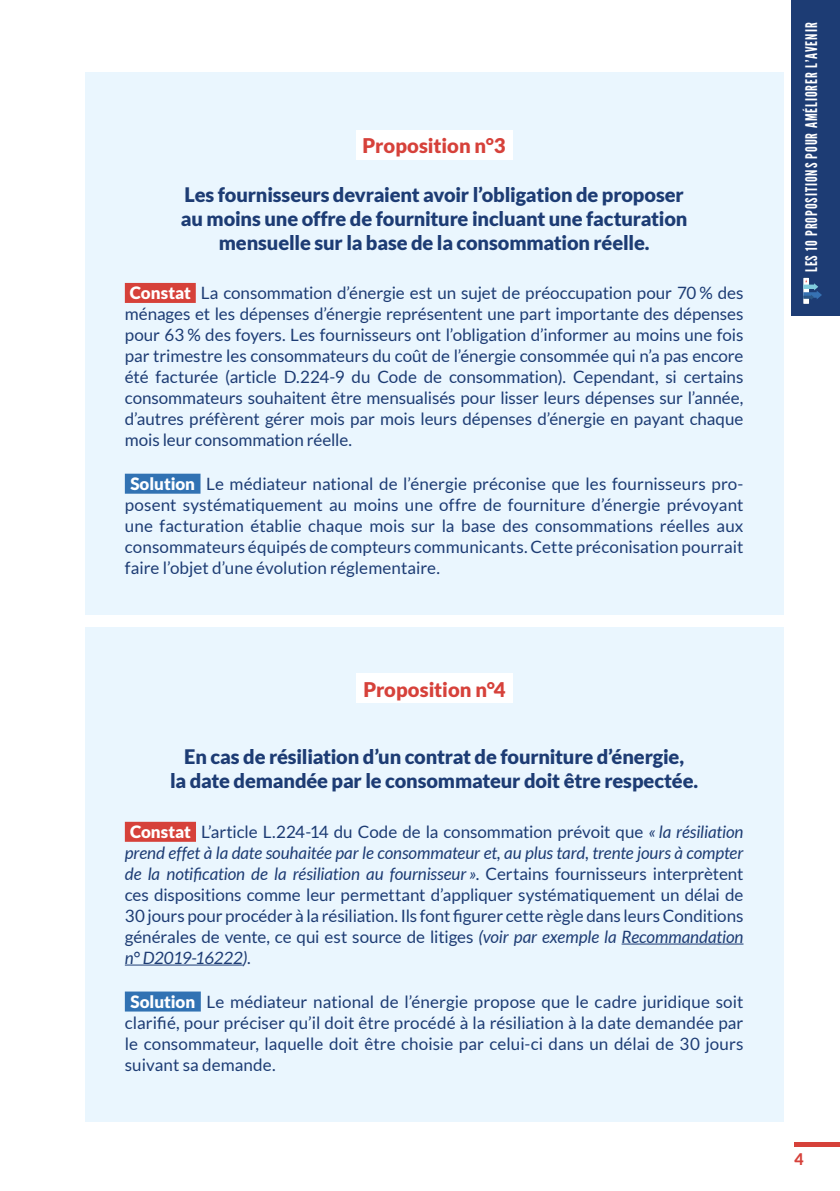
<style>
.page{position:relative;width:840px;height:1191px;background:#fff}
.page>*{position:absolute;margin:0;border:0;box-sizing:border-box;transform-origin:0 0}
.t1{font:900 20.2px "Lato";color:#d6413a}
.t2{font:900 20px/24px "Lato";letter-spacing:-.01em;color:#1d3c74;text-align:center}
.t3{font:17px/21px "Lato";color:#1d3c74;text-align:justify}
.t4{font:16px "League Gothic";letter-spacing:.06em;color:#fff}
.t5{font:800 16px "Lato";color:#d6413a}
.s1{font-weight:900;color:#fff}
.s2{font-style:italic}
</style>
<div class="page">
<div style="left:85px;top:72px;width:697px;height:1049px;background:#eaf6fe"></div>
<div style="left:125px;top:283px;width:71px;height:20px;background:#d6413a"></div>
<div style="left:125px;top:474px;width:75px;height:20px;background:#3172b3"></div>
<div style="left:125px;top:821px;width:71px;height:20px;background:#d6413a"></div>
<hr style="left:621px;top:943px;width:122px;height:1px;background:#1d3c74">
<hr style="left:125px;top:964px;width:117px;height:1px;background:#1d3c74">
<div style="left:125px;top:991px;width:76px;height:20px;background:#3172b3"></div>
<div style="left:355px;top:130px;width:157px;height:30px;background:#fff"></div>
<div style="left:355px;top:673px;width:157px;height:30px;background:#fff"></div>
<div style="left:71px;top:615px;width:725px;height:11px;background:#fff"></div>
<div style="left:790px;top:0;width:49px;height:316px;background:#1d3c74"></div>
<svg style="left:802px;top:278px;width:6px;height:26px"></svg>
<svg style="left:802px;top:279px;width:19px;height:21px"></svg>
<div style="left:794px;top:1142px;width:45px;height:5px;background:#d6413a"></div>
<p class="t1" style="left:362px;top:134px;width:144px">Proposition n°3</p>
<p class="t2" style="left:181px;top:182px;width:508px">Les fournisseurs devraient avoir l’obligation de proposer au moins une offre de fourniture incluant une facturation mensuelle sur la base de la consommation réelle.</p>
<p class="t3" style="left:125px;top:282px;width:620px"><span class="s1">Constat</span> La consommation d’énergie est un sujet de préoccupation pour 70 % des ménages et les dépenses d’énergie représentent une part importante des dépenses pour 63 % des foyers. Les fournisseurs ont l’obligation d’informer au moins une fois par trimestre les consommateurs du coût de l’énergie consommée qui n’a pas encore été facturée (article D.224-9 du Code de consommation). Cependant, si certains consommateurs souhaitent être mensualisés pour lisser leurs dépenses sur l’année, d’autres préfèrent gérer mois par mois leurs dépenses d’énergie en payant chaque mois leur consommation réelle.</p>
<p class="t3" style="left:125px;top:473px;width:619px;text-indent:5px"><span class="s1">Solution</span> Le médiateur national de l’énergie préconise que les fournisseurs pro&shy;posent systématiquement au moins une offre de fourniture d’énergie prévoyant une facturation établie chaque mois sur la base des consommations réelles aux consommateurs équipés de compteurs communicants. Cette préconisation pourrait faire l’objet d’une évolution réglementaire.</p>
<p class="t1" style="left:363px;top:677px;width:144px">Proposition n°4</p>
<p class="t2" style="left:170px;top:744px;width:529px">En cas de résiliation d’un contrat de fourniture d’énergie,<br>la date demandée par le consommateur doit être respectée.</p>
<p class="t3" style="left:125px;top:821px;width:619px;text-indent:5px"><span class="s1">Constat</span> L’article L.224-14 du Code de la consommation prévoit que <span class="s2">« la résiliation prend effet à la date souhaitée par le consommateur et, au plus tard, trente jours à compter de la notification de la résiliation au fournisseur »</span>. Certains fournisseurs interprètent ces dispositions comme leur permettant d’appliquer systématiquement un délai de 30 jours pour procéder à la résiliation. Ils font figurer cette règle dans leurs Conditions générales de vente, ce qui est source de litiges <span class="s2">(voir par exemple la Recommandation n° D2019-16222)</span>.</p>
<p class="t3" style="left:125px;top:990px;width:619px;text-indent:6px"><span class="s1">Solution</span> Le médiateur national de l’énergie propose que le cadre juridique soit clarifié, pour préciser qu’il doit être procédé à la résiliation à la date demandée par le consommateur, laquelle doit être choisie par celui-ci dans un délai de 30 jours suivant sa demande.</p>
<p class="t4" style="left:801px;top:272px;width:251px;rotate:-90deg">LES 10 PROPOSITIONS POUR AMÉLIORER L’AVENIR</p>
<p class="t5" style="left:794px;top:1147px;width:11px">4</p>
</div>
